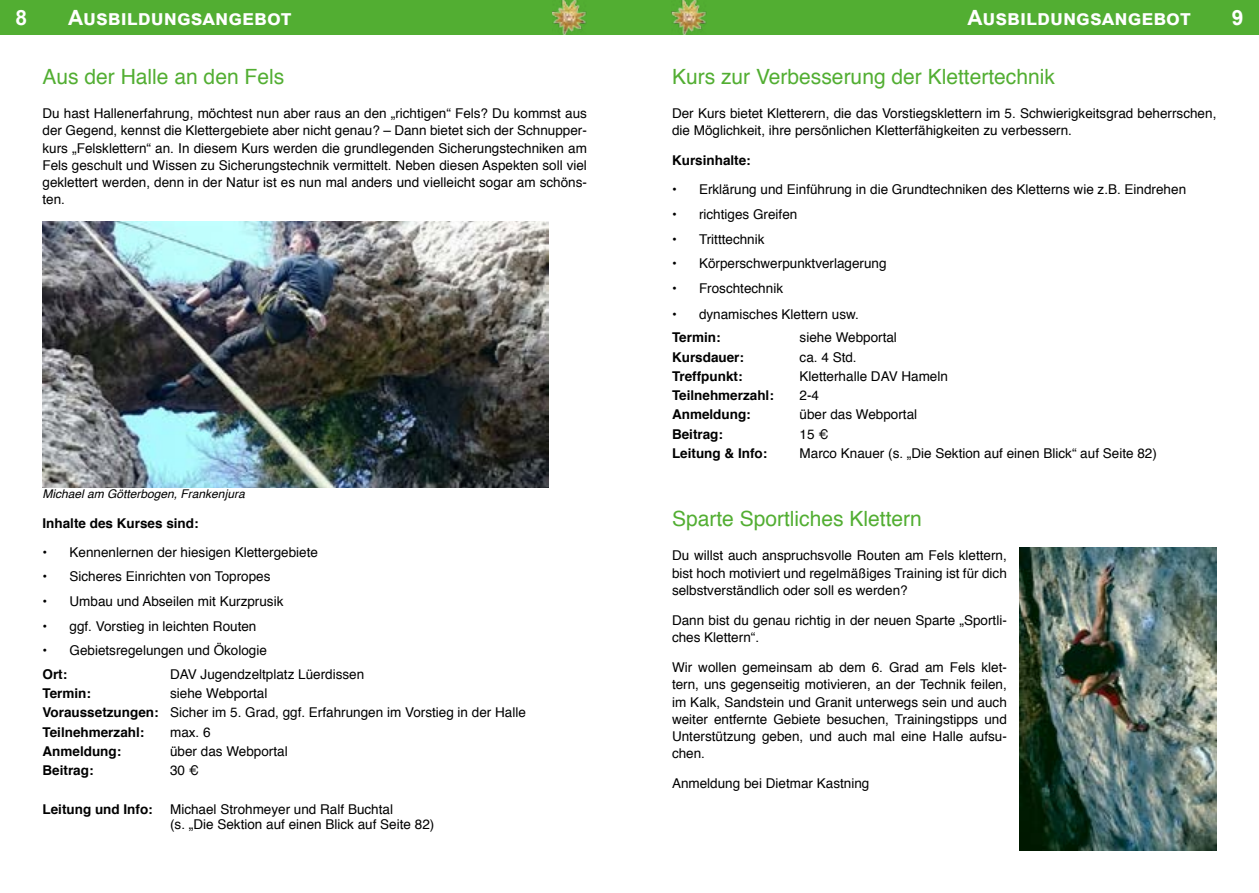
<style>
.page{position:relative;width:1259px;height:893px;background:#fff}
.page>*{position:absolute;margin:0;border:0;box-sizing:border-box;transform-origin:0 0}
.t1{font:21px "Helvetica";color:#52ae32}
.t2{font:700 21px "Arial";color:#fff}
.t3{font:13.5px/17.2px "Helvetica";color:#000}
.t4{font:700 13.5px "Helvetica";color:#000}
.t5{font:italic 12px "Helvetica";color:#000}
.s1{font-weight:700}
</style>
<div class="page">
<div style="left:629px;top:0;width:630px;height:35px;background:#52ae32"></div>
<div style="left:0;top:0;width:629px;height:35px;background:#52ae32"></div>
<img style="left:552px;top:0;width:35px;height:35px">
<img style="left:671px;top:0;width:35px;height:35px">
<img style="left:43px;top:221px;width:506px;height:267px">
<img style="left:1019px;top:547px;width:197px;height:303px">
<h1 class="t2" style="left:15px;top:3px;width:13px">8</h1>
<h1 class="t2" style="left:68px;top:3px;width:225px">Ausbildungsangebot</h1>
<h1 class="t2" style="left:967px;top:3px;width:225px">Ausbildungsangebot</h1>
<h1 class="t2" style="left:1231px;top:3px;width:13px">9</h1>
<h1 class="t1" style="left:43px;top:60px;width:243px">Aus der Halle an den Fels</h1>
<p class="t3" style="left:43px;top:105px;width:546px;text-align:justify">Du hast Hallenerfahrung, möchtest nun aber raus an den „richtigen“ Fels? Du kommst aus der Gegend, kennst die Klettergebiete aber nicht genau? – Dann bietet sich der Schnupper&shy;kurs „Felsklettern“ an. In diesem Kurs werden die grundlegenden Sicherungstechniken am Fels geschult und Wissen zu Sicherungstechnik vermittelt. Neben diesen Aspekten soll viel geklettert werden, denn in der Natur ist es nun mal anders und vielleicht sogar am schöns&shy;ten.</p>
<p class="t5" style="left:43px;top:485px;width:204px">Michael am Götterbogen, Frankenjura</p>
<p class="t4" style="left:43px;top:512px;width:158px">Inhalte des Kurses sind:</p>
<p class="t3" style="left:43px;top:544px;width:277px">• Kennenlernen der hiesigen Klettergebiete</p>
<p class="t3" style="left:43px;top:568px;width:229px">• Sicheres Einrichten von Topropes</p>
<p class="t3" style="left:43px;top:593px;width:242px">• Umbau und Abseilen mit Kurzprusik</p>
<p class="t3" style="left:43px;top:618px;width:215px">• ggf. Vorstieg in leichten Routen</p>
<p class="t3" style="left:43px;top:642px;width:226px">• Gebietsregelungen und Ökologie</p>
<p class="t4" style="left:43px;top:663px;width:26px">Ort:</p>
<p class="t3" style="left:170px;top:666px;width:196px">DAV Jugendzeltplatz Lüerdissen</p>
<p class="t4" style="left:43px;top:682px;width:50px">Termin:</p>
<p class="t3" style="left:43px;top:684px;width:485px;line-height:19.2px;text-indent:128px">siehe Webportal<br><span class="s1">Voraussetzungen:</span> Sicher im 5. Grad, ggf. Erfahrungen im Vorstieg in der Halle<br><span class="s1">Teilnehmerzahl:</span></p>
<p class="t3" style="left:170px;top:724px;width:42px">max. 6</p>
<p class="t4" style="left:43px;top:740px;width:80px">Anmeldung:</p>
<p class="t3" style="left:170px;top:743px;width:119px">über das Webportal</p>
<p class="t4" style="left:43px;top:759px;width:53px">Beitrag:</p>
<p class="t3" style="left:170px;top:762px;width:30px">30 €</p>
<p class="t4" style="left:43px;top:798px;width:112px">Leitung und Info:</p>
<p class="t3" style="left:170px;top:802px;width:266px;line-height:15px">Michael Strohmeyer und Ralf Buchtal<br>(s. „Die Sektion auf einen Blick auf Seite 82)</p>
<h1 class="t1" style="left:672px;top:60px;width:384px">Kurs zur Verbesserung der Klettertechnik</h1>
<p class="t3" style="left:672px;top:105px;width:546px">Der Kurs bietet Kletterern, die das Vorstiegsklettern im 5. Schwierigkeitsgrad beherrschen, die Möglichkeit, ihre persönlichen Kletterfähigkeiten zu verbessern.</p>
<p class="t4" style="left:672px;top:150px;width:80px">Kursinhalte:</p>
<p class="t3" style="left:672px;top:181px;width:515px">• Erklärung und Einführung in die Grundtechniken des Kletterns wie z.B. Eindrehen</p>
<p class="t3" style="left:672px;top:206px;width:127px">• richtiges Greifen</p>
<p class="t3" style="left:672px;top:231px;width:94px">• Tritttechnik</p>
<p class="t3" style="left:672px;top:255px;width:216px">• Körperschwerpunktverlagerung</p>
<p class="t3" style="left:672px;top:280px;width:113px">• Froschtechnik</p>
<p class="t3" style="left:672px;top:306px;width:188px">• dynamisches Klettern usw.</p>
<p class="t4" style="left:672px;top:327px;width:50px">Termin:</p>
<p class="t3" style="left:799px;top:329px;width:99px">siehe Webportal</p>
<p class="t4" style="left:672px;top:346px;width:74px">Kursdauer:</p>
<p class="t3" style="left:799px;top:349px;width:59px">ca. 4 Std.</p>
<p class="t4" style="left:672px;top:365px;width:72px">Treffpunkt:</p>
<p class="t3" style="left:799px;top:368px;width:150px">Kletterhalle DAV Hameln</p>
<p class="t4" style="left:672px;top:384px;width:103px">Teilnehmerzahl:</p>
<p class="t3" style="left:799px;top:387px;width:21px">2-4</p>
<p class="t4" style="left:672px;top:404px;width:80px">Anmeldung:</p>
<p class="t3" style="left:799px;top:406px;width:119px">über das Webportal</p>
<p class="t4" style="left:672px;top:423px;width:53px">Beitrag:</p>
<p class="t3" style="left:799px;top:426px;width:30px">15 €</p>
<p class="t4" style="left:672px;top:442px;width:97px">Leitung &amp; Info:</p>
<p class="t3" style="left:799px;top:445px;width:359px">Marco Knauer (s. „Die Sektion auf einen Blick“ auf Seite 82)</p>
<h1 class="t1" style="left:672px;top:502px;width:251px">Sparte Sportliches Klettern</h1>
<p class="t3" style="left:672px;top:547px;width:336px;text-align:justify">Du willst auch anspruchsvolle Routen am Fels klettern, bist hoch motiviert und regelmäßiges Training ist für dich selbstverständlich oder soll es werden?</p>
<p class="t3" style="left:672px;top:612px;width:336px">Dann bist du genau richtig in der neuen Sparte „Sportli&shy;ches Klettern“.</p>
<p class="t3" style="left:672px;top:659px;width:336px;text-align:justify">Wir wollen gemeinsam ab dem 6. Grad am Fels klet&shy;tern, uns gegenseitig motivieren, an der Technik feilen, im Kalk, Sandstein und Granit unterwegs sein und auch weiter entfernte Gebiete besuchen, Trainingstipps und Unterstützung geben, und auch mal eine Halle aufsu&shy;chen.</p>
<p class="t3" style="left:672px;top:775px;width:199px">Anmeldung bei Dietmar Kastning</p>
</div>
